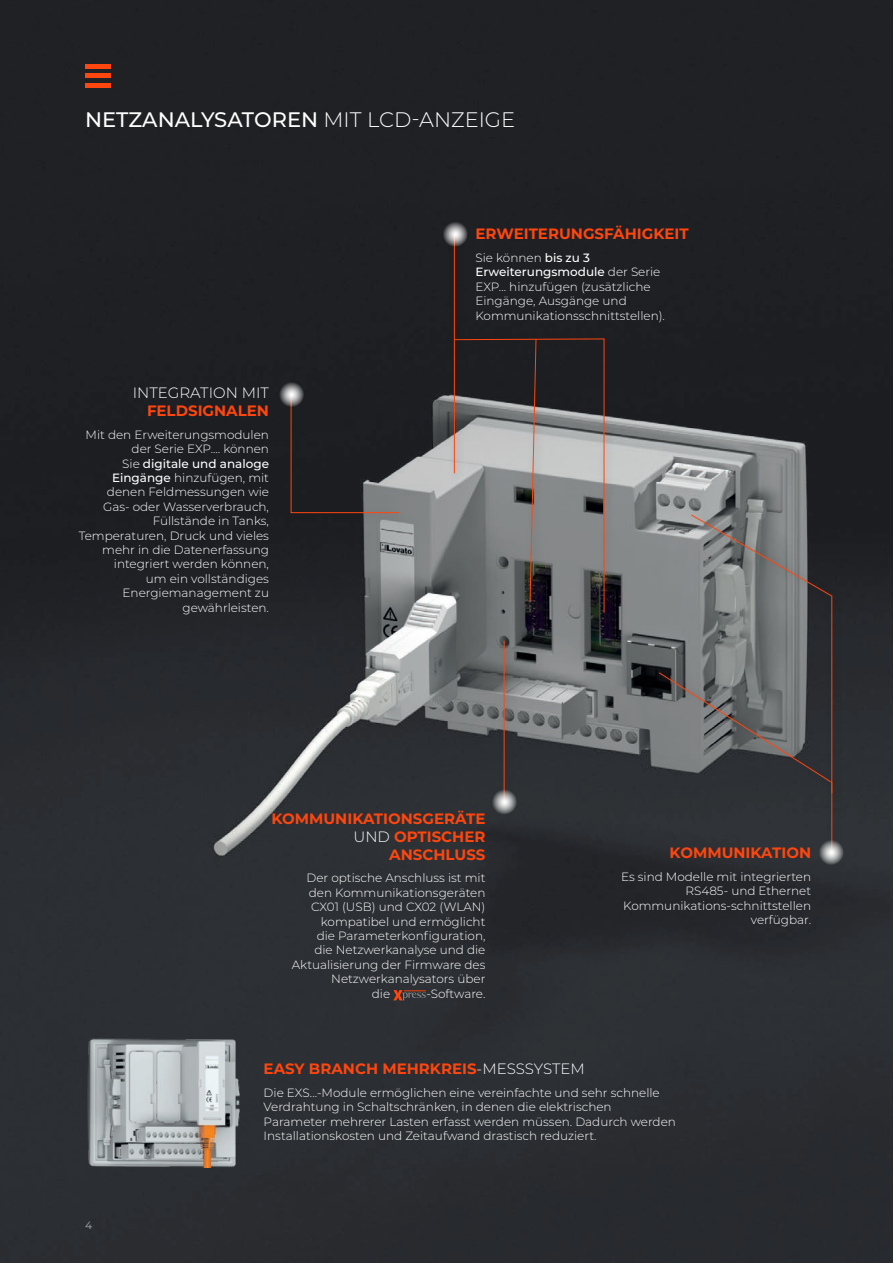
<style>
.page{position:relative;width:893px;height:1263px;background:#fff}
.page>*{position:absolute;margin:0;border:0;box-sizing:border-box;transform-origin:0 0}
.t1{font:500 21px "Montserrat";color:#fff}
.t2{font:700 15px/18px "Montserrat";color:#ff460f;text-align:right}
.t3{font:300 15px/18px "Montserrat";color:#fff;text-align:right}
.t4{font:300 12px/14.4px "Montserrat";color:#fff}
.t5{font:500 10.5px "Montserrat";color:#939598}
.s1{font-weight:300}
.s2{font-weight:700;color:#ff460f}
.s3{font-weight:500}
.s4{font-weight:300;color:#fff}
</style>
<div class="page">
<img style="left:0;top:0;width:893px;height:1263px">
<div style="left:498px;top:637px;width:16px;height:173px;background:#231f20;opacity:.75"></div>
<hr style="left:504px;top:641px;width:1px;height:160px;background:#ff460f">
<div style="left:450px;top:333px;width:165px;height:288px;background:#231f20;opacity:.75"></div>
<svg style="left:453px;top:338px;width:151px;height:275px;background:#6d6d6e"></svg>
<div style="left:448px;top:229px;width:17px;height:253px;background:#231f20;opacity:.75"></div>
<hr style="left:454px;top:233px;width:1px;height:240px;background:#ff460f">
<div style="left:285px;top:391px;width:122px;height:132px;background:#231f20;opacity:.75"></div>
<svg style="left:291px;top:395px;width:108px;height:118px;background:#29292c"></svg>
<svg style="left:393px;top:990px;width:33px;height:10px"></svg>
<svg style="left:442px;top:221px;width:26px;height:26px"></svg>
<svg style="left:491px;top:789px;width:26px;height:25px"></svg>
<svg style="left:279px;top:381px;width:25px;height:26px"></svg>
<div style="left:654px;top:668px;width:188px;height:194px;background:#231f20;opacity:.75"></div>
<div style="left:687px;top:510px;width:155px;height:291px;background:#231f20;opacity:.75"></div>
<svg style="left:658px;top:514px;width:174px;height:340px;background:#5c5e60"></svg>
<svg style="left:818px;top:839px;width:26px;height:26px"></svg>
<img style="left:72px;top:1037px;width:168px;height:130px">
<div style="left:85px;top:64px;width:26px;height:5px;background:#ff460f"></div>
<div style="left:85px;top:73px;width:26px;height:5px;background:#ff460f"></div>
<div style="left:85px;top:83px;width:26px;height:5px;background:#ff460f"></div>
<p class="t1" style="left:85px;top:105px;width:432px">NETZANALYSATOREN <span class="s1">MIT LCD-ANZEIGE</span></p>
<p class="t3" style="left:133px;top:383px;width:138px">INTEGRATION MIT<br><span class="s2">FELDSIGNALEN</span></p>
<p class="t4" style="left:79px;top:427px;width:192px;text-align:right">Mit den Erweiterungsmodulen der Serie EXP.... können<br>Sie <span class="s3">digitale und analoge<br>Eingänge</span> hinzufügen, mit denen Feldmessungen wie<br>Gas- oder Wasserverbrauch,<br>Füllstände in Tanks,<br>Temperaturen, Druck und vieles mehr in die Datenerfassung integriert werden können,<br>um ein vollständiges<br>Energiemanagement zu gewährleisten.</p>
<p class="t2" style="left:475px;top:224px;width:215px">ERWEITERUNGSFÄHIGKEIT</p>
<p class="t4" style="left:475px;top:250px;width:191px">Sie können <span class="s3">bis zu 3<br>Erweiterungsmodule</span> der Serie<br>EXP... hinzufügen (zusätzliche<br>Eingänge, Ausgänge und<br>Kommunikationsschnittstellen).</p>
<p class="t2" style="left:271px;top:808px;width:215px">KOMMUNIKATIONSGERÄTE<br><span class="s4">UND</span> OPTISCHER<br>ANSCHLUSS</p>
<p class="t4" style="left:306px;top:871px;width:180px">Der optische Anschluss ist mit</p>
<p class="t4" style="left:309px;top:885px;width:178px">den Kommunikationsgeräten</p>
<p class="t4" style="left:311px;top:899px;width:176px">CX01 (USB) und CX02 (WLAN)</p>
<p class="t4" style="left:321px;top:914px;width:166px">kompatibel und ermöglicht</p>
<p class="t4" style="left:317px;top:928px;width:170px">die Parameterkonfiguration,</p>
<p class="t4" style="left:314px;top:943px;width:173px">die Netzwerkanalyse und die</p>
<p class="t4" style="left:292px;top:957px;width:195px">Aktualisierung der Firmware des</p>
<p class="t4" style="left:331px;top:971px;width:156px">Netzwerkanalysators über</p>
<p class="t4" style="left:372px;top:986px;width:20px">die</p>
<p class="t4" style="left:426px;top:986px;width:60px">-Software.</p>
<p class="t2" style="left:670px;top:843px;width:143px">KOMMUNIKATION</p>
<p class="t4" style="left:621px;top:869px;width:192px;text-align:right">Es sind Modelle mit integrierten<br>RS485- und Ethernet<br>Kommunikations-schnittstellen verfügbar.</p>
<p class="t5" style="left:85px;top:1218px;width:9px">4</p>
<p class="t2" style="left:264px;top:1059px;width:323px">EASY BRANCH MEHRKREIS<span class="s4">-MESSSYSTEM</span></p>
<p class="t4" style="left:264px;top:1085px;width:414px">Die EXS...-Module ermöglichen eine vereinfachte und sehr schnelle Verdrahtung in Schaltschränken, in denen die elektrischen Parameter mehrerer Lasten erfasst werden müssen. Dadurch werden Installationskosten und Zeitaufwand drastisch reduziert.</p>
</div>
